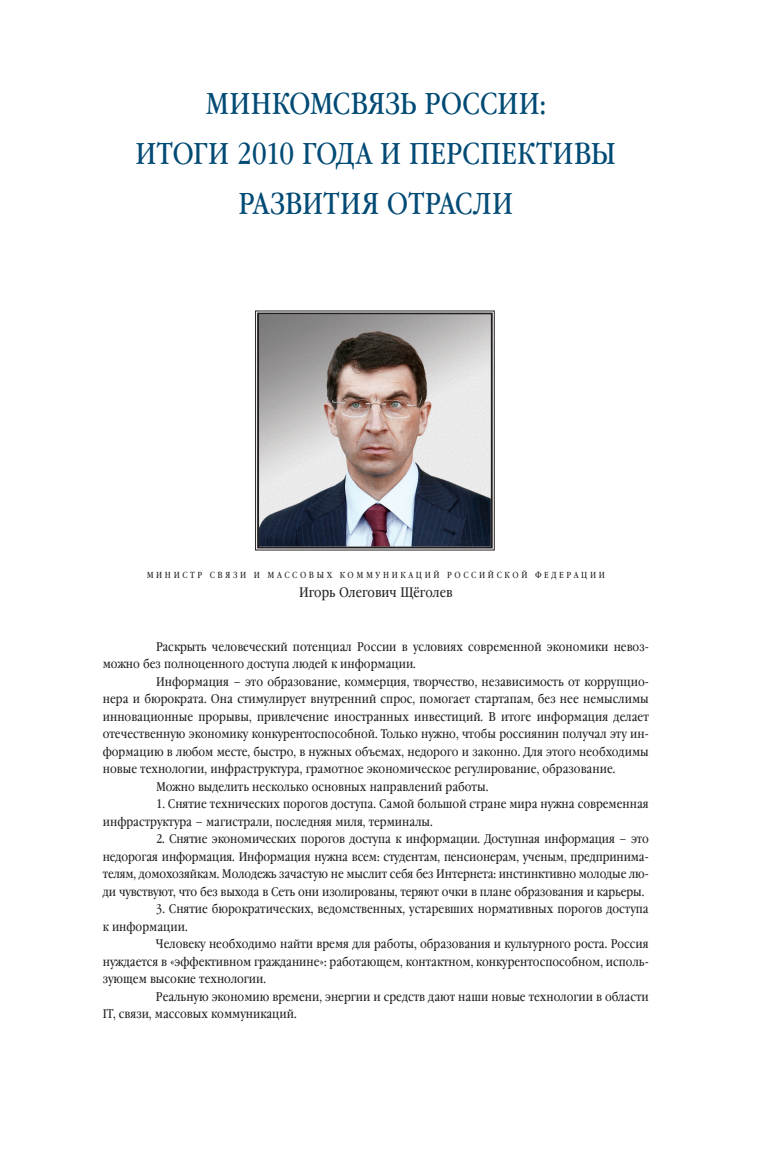
<style>
.page{position:relative;width:780px;height:1170px;background:#fff}
.page>*{position:absolute;margin:0;border:0;box-sizing:border-box;transform-origin:0 0}
.t1{font:30px "Garamond Book Narrow C";letter-spacing:-.01em;color:#004a75}
.t2{font:13.75px "Garamond Book Narrow C";color:#231f20}
.t3{font:12.5px/17.5px "Garamond Book Narrow C";color:#231f20}
.t4{font:8.75px "Garamond Book Narrow C";color:#231f20}
</style>
<div class="page">
<svg style="left:255px;top:310px;width:240px;height:240px;background:#9a9597"></svg>
<div style="left:257px;top:312px;width:235px;height:236px;border:2px solid #231f20"></div>
<h1 class="t1" style="left:205px;top:87px;width:44px">Минкомсвязь</h1>
<h1 class="t1" style="left:424px;top:87px;width:37px">России</h1>
<h1 class="t1" style="left:540px;top:87px;width:8px">:</h1>
<h1 class="t1" style="left:135px;top:137px;width:20px">итоги</h1>
<h1 class="t1" style="left:237px;top:137px;width:75px">2010 года</h1>
<h1 class="t1" style="left:380px;top:137px;width:19px">иперспективы</h1>
<h1 class="t1" style="left:238px;top:187px;width:19px">развития</h1>
<h1 class="t1" style="left:387px;top:187px;width:19px">отрасли</h1>
<p class="t4" style="left:147px;top:570px;width:19px">М инистр</p>
<p class="t4" style="left:210px;top:570px;width:9px">связи</p>
<p class="t4" style="left:254px;top:570px;width:9px">имассовых</p>
<p class="t4" style="left:340px;top:570px;width:10px">коммуникаций</p>
<p class="t4" style="left:447px;top:570px;width:17px">Р оссийской</p>
<p class="t4" style="left:535px;top:570px;width:18px">Ф едерации</p>
<p class="t2" style="left:299px;top:584px;width:155px">Игорь Олегович Щёголев</p>
<p class="t3" style="left:156px;top:638px;width:494px">Раскрыть человеческий потенциал России в условиях современной экономики невоз-</p>
<p class="t3" style="left:103px;top:655px;width:314px">можно без полноценного доступа людей к информации.</p>
<p class="t3" style="left:156px;top:673px;width:494px">Информация – это образование, коммерция, творчество, независимость от коррупцио-</p>
<p class="t3" style="left:103px;top:690px;width:547px">нера и бюрократа. Она стимулирует внутренний спрос, помогает стартапам, без нее немыслимы</p>
<p class="t3" style="left:103px;top:708px;width:547px">инновационные прорывы, привлечение иностранных инвестиций. В итоге информация делает</p>
<p class="t3" style="left:103px;top:725px;width:547px">отечественную экономику конкурентоспособной. Только нужно, чтобы россиянин получал эту ин-</p>
<p class="t3" style="left:103px;top:743px;width:547px">формацию в любом месте, быстро, в нужных объемах, недорого и законно. Для этого необходимы</p>
<p class="t3" style="left:103px;top:760px;width:514px">новые технологии, инфраструктура, грамотное экономическое регулирование, образование.</p>
<p class="t3" style="left:156px;top:778px;width:334px">Можно выделить несколько основных направлений работы.</p>
<p class="t3" style="left:103px;top:795px;width:547px;text-indent:53px">1. Снятие технических порогов доступа. Самой большой стране мира нужна современная инфраструктура – магистрали, последняя миля, терминалы.</p>
<p class="t3" style="left:103px;top:830px;width:547px;text-align:justify;text-indent:53px">2. Снятие экономических порогов доступа к информации. Доступная информация – это недорогая информация. Информация нужна всем: студентам, пенсионерам, ученым, предпринима&shy;телям, домохозяйкам. Молодежь зачастую не мыслит себя без Интернета: инстинктивно молодые лю&shy;ди чувствуют, что без выхода в Сеть они изолированы, теряют очки в плане образования и карьеры.</p>
<p class="t3" style="left:156px;top:900px;width:494px">3. Снятие бюрократических, ведомственных, устаревших нормативных порогов доступа</p>
<p class="t3" style="left:103px;top:918px;width:86px">к информации.</p>
<p class="t3" style="left:156px;top:935px;width:494px">Человеку необходимо найти время для работы, образования и культурного роста. Россия</p>
<p class="t3" style="left:103px;top:953px;width:547px">нуждается в «эффективном гражданине»: работающем, контактном, конкурентоспособном, исполь-</p>
<p class="t3" style="left:103px;top:970px;width:165px">зующем высокие технологии.</p>
<p class="t3" style="left:156px;top:988px;width:494px">Реальную экономию времени, энергии и средств дают наши новые технологии в области</p>
<p class="t3" style="left:103px;top:1005px;width:195px">IT, связи, массовых коммуникаций.</p>
</div>
